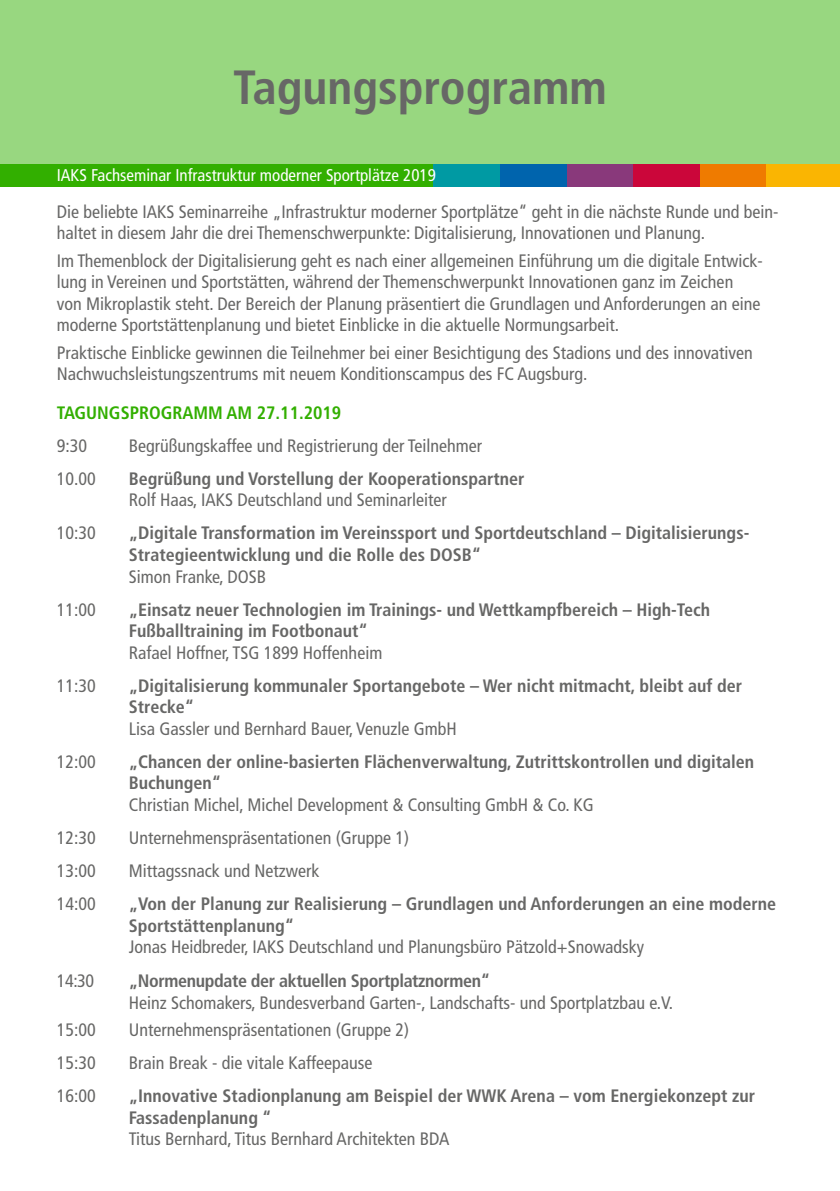
<style>
.page{position:relative;width:840px;height:1191px;background:#fff}
.page>*{position:absolute;margin:0;border:0;box-sizing:border-box;transform-origin:0 0}
.t1{font:700 condensed 48px "Frutiger LT";color:#676766}
.t2{font:condensed 18px/21.6px "Frutiger LT";color:#676766}
.t3{font:700 condensed 18px/21.6px "Frutiger LT";color:#676766}
.t4{font:700 condensed 18px "Frutiger LT";letter-spacing:-.02em;color:#676766}
.t5{font:700 condensed 18px "Frutiger LT";color:#32af00}
.t6{font:condensed 17px "Frutiger LT";color:#fff}
</style>
<div class="page">
<div style="left:0;top:0;width:839px;height:164px;background:#98d780"></div>
<div style="left:0;top:164px;width:433px;height:23px;background:#32af00"></div>
<div style="left:433px;top:164px;width:67px;height:23px;background:#009aa3"></div>
<div style="left:500px;top:164px;width:66px;height:23px;background:#0064ad"></div>
<div style="left:566px;top:164px;width:67px;height:23px;background:#89397b"></div>
<div style="left:633px;top:164px;width:66px;height:23px;background:#cb063a"></div>
<div style="left:699px;top:164px;width:66px;height:23px;background:#ef7b00"></div>
<div style="left:765px;top:164px;width:74px;height:23px;background:#fab502"></div>
<h1 class="t1" style="left:233px;top:59px;width:375px">Tagungsprogramm</h1>
<p class="t6" style="left:57px;top:166px;width:380px">IAKS Fachseminar Infrastruktur moderner Sportplätze 2019</p>
<p class="t2" style="left:57px;top:201px;width:722px">Die beliebte IAKS Seminarreihe „Infrastruktur moderner Sportplätze“ geht in die nächste Runde und bein&shy;haltet in diesem Jahr die drei Themenschwerpunkte: Digitalisierung, Innovationen und Planung.</p>
<p class="t2" style="left:57px;top:250px;width:707px">Im Themenblock der Digitalisierung geht es nach einer allgemeinen Einführung um die digitale Entwick&shy;lung in Vereinen und Sportstätten, während der Themenschwerpunkt Innovationen ganz im Zeichen von Mikroplastik steht. Der Bereich der Planung präsentiert die Grundlagen und Anforderungen an eine moderne Sportstättenplanung und bietet Einblicke in die aktuelle Normungsarbeit.</p>
<p class="t2" style="left:57px;top:342px;width:697px">Praktische Einblicke gewinnen die Teilnehmer bei einer Besichtigung des Stadions und des innovativen<br>Nachwuchsleistungszentrums mit neuem Konditionscampus des FC Augsburg.</p>
<p class="t5" style="left:57px;top:402px;width:286px">TAGUNGSPROGRAMM AM 27.11.2019</p>
<p class="t2" style="left:57px;top:435px;width:32px">9:30</p>
<p class="t2" style="left:129px;top:435px;width:354px">Begrüßungskaffee und Registrierung der Teilnehmer</p>
<p class="t2" style="left:57px;top:468px;width:40px">10.00</p>
<p class="t3" style="left:129px;top:468px;width:397px">Begrüßung und Vorstellung der Kooperationspartner</p>
<p class="t2" style="left:129px;top:489px;width:319px">Rolf Haas, IAKS Deutschland und Seminarleiter</p>
<p class="t2" style="left:57px;top:522px;width:40px">10:30</p>
<p class="t3" style="left:129px;top:522px;width:621px">„Digitale Transformation im Vereinssport und Sportdeutschland – Digitalisierungs-<br>Strategieentwicklung und die Rolle des DOSB“</p>
<p class="t2" style="left:129px;top:565px;width:139px">Simon Franke, DOSB</p>
<p class="t2" style="left:57px;top:598px;width:40px">11:00</p>
<p class="t3" style="left:129px;top:598px;width:582px">„Einsatz neuer Technologien im Trainings- und Wettkampfbereich – High-Tech<br>Fußballtraining im Footbonaut“</p>
<p class="t2" style="left:129px;top:642px;width:255px">Rafael Hoffner, TSG 1899 Hoffenheim</p>
<p class="t2" style="left:57px;top:675px;width:40px">11:30</p>
<p class="t3" style="left:129px;top:674px;width:614px">„Digitalisierung kommunaler Sportangebote – Wer nicht mitmacht, bleibt auf der<br>Strecke“</p>
<p class="t2" style="left:129px;top:718px;width:329px">Lisa Gassler und Bernhard Bauer, Venuzle GmbH</p>
<p class="t2" style="left:57px;top:751px;width:40px">12:00</p>
<p class="t3" style="left:129px;top:751px;width:626px">„Chancen der online-basierten Flächenverwaltung, Zutrittskontrollen und digitalen<br>Buchungen“</p>
<p class="t2" style="left:129px;top:794px;width:466px">Christian Michel, Michel Development &amp; Consulting GmbH &amp; Co. KG</p>
<p class="t2" style="left:57px;top:827px;width:40px">12:30</p>
<p class="t2" style="left:129px;top:827px;width:281px">Unternehmenspräsentationen (Gruppe 1)</p>
<p class="t2" style="left:57px;top:860px;width:40px">13:00</p>
<p class="t2" style="left:129px;top:860px;width:192px">Mittagssnack und Netzwerk</p>
<p class="t2" style="left:57px;top:893px;width:40px">14:00</p>
<p class="t3" style="left:129px;top:893px;width:648px">„Von der Planung zur Realisierung – Grundlagen und Anforderungen an eine moderne<br>Sportstättenplanung“</p>
<p class="t2" style="left:129px;top:936px;width:516px">Jonas Heidbreder, IAKS Deutschland und Planungsbüro Pätzold+Snowadsky</p>
<p class="t2" style="left:57px;top:970px;width:39px">14:30</p>
<p class="t4" style="left:129px;top:970px;width:362px">„Normenupdate der aktuellen Sportplatznormen“</p>
<p class="t2" style="left:129px;top:991px;width:545px">Heinz Schomakers, Bundesverband Garten-, Landschafts- und Sportplatzbau e.V.</p>
<p class="t2" style="left:57px;top:1019px;width:40px">15:00</p>
<p class="t2" style="left:129px;top:1019px;width:281px">Unternehmenspräsentationen (Gruppe 2)</p>
<p class="t2" style="left:57px;top:1052px;width:40px">15:30</p>
<p class="t2" style="left:129px;top:1052px;width:245px">Brain Break - die vitale Kaffeepause</p>
<p class="t2" style="left:57px;top:1085px;width:40px">16:00</p>
<p class="t3" style="left:129px;top:1085px;width:627px">„Innovative Stadionplanung am Beispiel der WWK Arena – vom Energiekonzept zur<br>Fassadenplanung “</p>
<p class="t2" style="left:129px;top:1128px;width:322px">Titus Bernhard, Titus Bernhard Architekten BDA</p>
</div>
